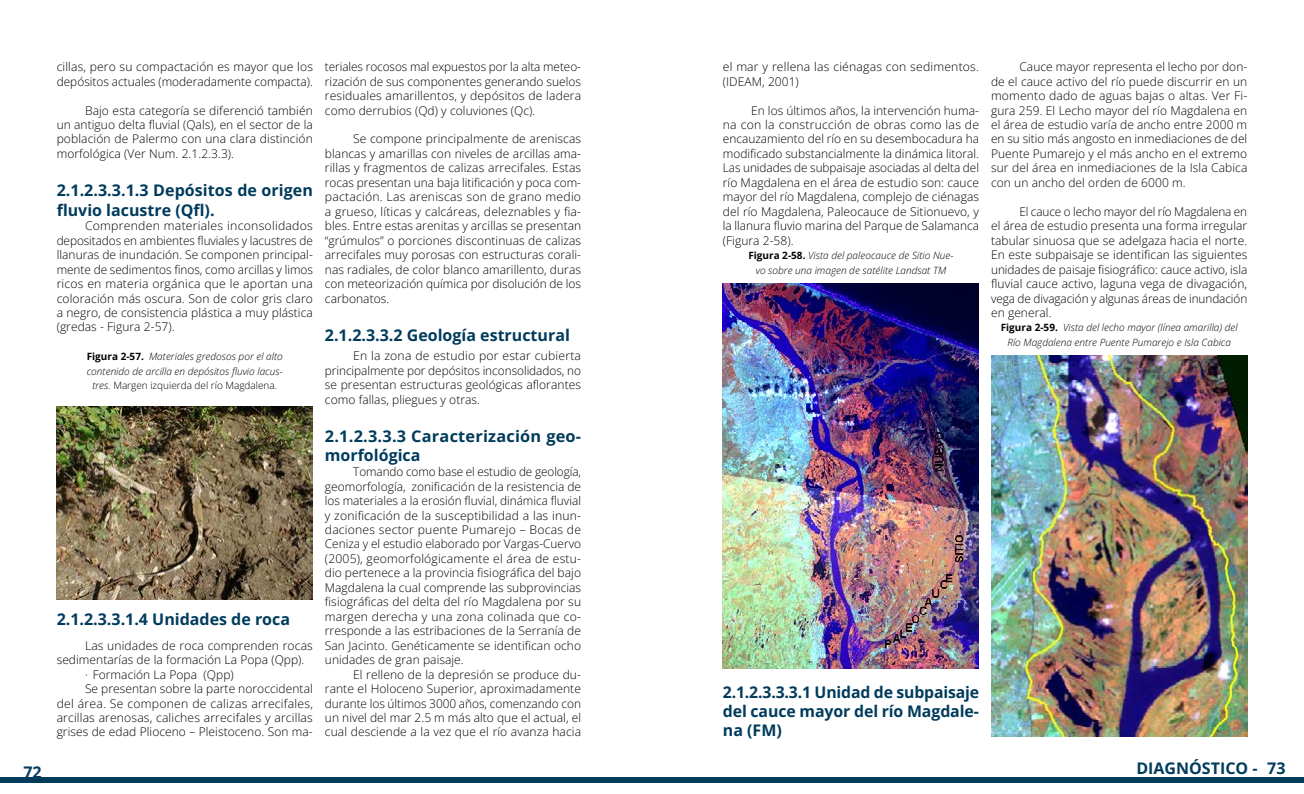
<style>
.page{position:relative;width:1304px;height:794px;background:#fff}
.page>*{position:absolute;margin:0;border:0;box-sizing:border-box;transform-origin:0 0}
.t1{font:700 16px/19.2px "Open Sans";color:#003b5c}
.t2{font:300 12px/14.5px "Open Sans";letter-spacing:.005em;color:#000;text-align:justify}
.t3{font:italic 300 10px/14.5px "Open Sans";color:#000;text-align:center}
.s1{font-weight:700;font-style:normal}
.s2{font-style:normal}
</style>
<div class="page">
<div style="left:0;top:777px;width:1304px;height:6px;background:#003b5c"></div>
<img style="left:57px;top:407px;width:256px;height:192px">
<img style="left:723px;top:283px;width:256px;height:385px">
<img style="left:991px;top:356px;width:256px;height:380px">
<p class="t2" style="left:57px;top:59px;width:258px">cillas, pero su compactación es mayor que los depósitos actuales (moderadamente compacta).</p>
<p class="t2" style="left:57px;top:103px;width:258px;text-indent:28px">Bajo esta categoría se diferenció también un antiguo delta fluvial (Qals), en el sector de la población de Palermo con una clara distinción morfológica (Ver Num. 2.1.2.3.3).</p>
<h1 class="t1" style="left:57px;top:180px;width:258px">2.1.2.3.3.1.3 Depósitos de origen fluvio lacustre (Qfl).</h1>
<p class="t2" style="left:57px;top:218px;width:258px;text-indent:28px">Comprenden materiales inconsolidados depositados en ambientes fluviales y lacustres de llanuras de inundación. Se componen principal&shy;mente de sedimentos finos, como arcillas y limos ricos en materia orgánica que le aportan una coloración más oscura. Son de color gris claro a negro, de consistencia plástica a muy plástica (gredas - Figura 2-57).</p>
<p class="t3" style="left:87px;top:349px;width:198px"><span class="s1">Figura 2-57.</span> Materiales gredosos por el alto contenido de arcilla en depósitos fluvio lacus&shy;tres. <span class="s2">Margen izquierda del río Magdalena.</span></p>
<h1 class="t1" style="left:57px;top:609px;width:235px">2.1.2.3.3.1.4 Unidades de roca</h1>
<p class="t2" style="left:85px;top:637px;width:229px">Las unidades de roca comprenden rocas</p>
<p class="t2" style="left:57px;top:652px;width:249px">sedimentarías de la formación La Popa (Qpp).</p>
<p class="t2" style="left:85px;top:666px;width:150px">· Formación La Popa (Qpp)</p>
<p class="t2" style="left:85px;top:681px;width:229px">Se presentan sobre la parte noroccidental</p>
<p class="t2" style="left:57px;top:695px;width:258px">del área. Se componen de calizas arrecifales,</p>
<p class="t2" style="left:57px;top:710px;width:258px">arcillas arenosas, caliches arrecifales y arcillas</p>
<p class="t2" style="left:57px;top:724px;width:258px">grises de edad Plioceno – Pleistoceno. Son ma-</p>
<p class="t2" style="left:325px;top:59px;width:258px">teriales rocosos mal expuestos por la alta meteo&shy;rización de sus componentes generando suelos residuales amarillentos, y depósitos de ladera como derrubios (Qd) y coluviones (Qc).</p>
<p class="t2" style="left:325px;top:132px;width:258px;text-indent:28px">Se compone principalmente de areniscas blancas y amarillas con niveles de arcillas ama&shy;rillas y fragmentos de calizas arrecifales. Estas rocas presentan una baja litificación y poca com&shy;pactación. Las areniscas son de grano medio a grueso, líticas y calcáreas, deleznables y fia&shy;bles. Entre estas arenitas y arcillas se presentan “grúmulos” o porciones discontinuas de calizas arrecifales muy porosas con estructuras corali&shy;nas radiales, de color blanco amarillento, duras con meteorización química por disolución de los carbonatos.</p>
<h1 class="t1" style="left:325px;top:325px;width:246px">2.1.2.3.3.2 Geología estructural</h1>
<p class="t2" style="left:325px;top:348px;width:258px;text-indent:28px">En la zona de estudio por estar cubierta principalmente por depósitos inconsolidados, no se presentan estructuras geológicas aflorantes como fallas, pliegues y otras.</p>
<h1 class="t1" style="left:325px;top:426px;width:258px">2.1.2.3.3.3 Caracterización geo&shy;morfológica</h1>
<p class="t2" style="left:325px;top:464px;width:258px;text-indent:28px">Tomando como base el estudio de geología, geomorfología, zonificación de la resistencia de los materiales a la erosión fluvial, dinámica fluvial y zonificación de la susceptibilidad a las inun&shy;daciones sector puente Pumarejo – Bocas de Ceniza y el estudio elaborado por Vargas-Cuervo (2005), geomorfológicamente el área de estu&shy;dio pertenece a la provincia fisiográfica del bajo Magdalena la cual comprende las subprovincias fisiográficas del delta del río Magdalena por su margen derecha y una zona colinada que co&shy;rresponde a las estribaciones de la Serranía de San Jacinto. Genéticamente se identifican ocho unidades de gran paisaje.</p>
<p class="t2" style="left:325px;top:666px;width:258px;text-indent:28px">El relleno de la depresión se produce du&shy;rante el Holoceno Superior, aproximadamente durante los últimos 3000 años, comenzando con un nivel del mar 2.5 m más alto que el actual, el cual desciende a la vez que el río avanza hacia</p>
<p class="t2" style="left:723px;top:59px;width:258px">el mar y rellena las ciénagas con sedimentos. (IDEAM, 2001)</p>
<p class="t2" style="left:723px;top:103px;width:258px;text-indent:28px">En los últimos años, la intervención huma&shy;na con la construcción de obras como las de encauzamiento del río en su desembocadura ha modificado substancialmente la dinámica litoral.<br>Las unidades de subpaisaje asociadas al delta del río Magdalena en el área de estudio son: cauce mayor del río Magdalena, complejo de ciénagas del río Magdalena, Paleocauce de Sitionuevo, y la llanura fluvio marina del Parque de Salamanca (Figura 2-58).</p>
<p class="t3" style="left:748px;top:248px;width:207px"><span class="s1">Figura 2-58.</span> Vista del paleocauce de Sitio Nue&shy;vo sobre una imagen de satélite Landsat TM</p>
<p class="t2" style="left:991px;top:59px;width:258px;text-indent:28px">Cauce mayor representa el lecho por don&shy;de el cauce activo del río puede discurrir en un momento dado de aguas bajas o altas. Ver Fi&shy;gura 259. El Lecho mayor del río Magdalena en el área de estudio varía de ancho entre 2000 m en su sitio más angosto en inmediaciones de del Puente Pumarejo y el más ancho en el extremo sur del área en inmediaciones de la Isla Cabica con un ancho del orden de 6000 m.</p>
<p class="t2" style="left:991px;top:204px;width:258px;text-indent:28px">El cauce o lecho mayor del río Magdalena en el área de estudio presenta una forma irregular tabular sinuosa que se adelgaza hacia el norte.<br>En este subpaisaje se identifican las siguientes unidades de paisaje fisiográfico: cauce activo, isla fluvial cauce activo, laguna vega de divagación, vega de divagación y algunas áreas de inundación en general.</p>
<p class="t3" style="left:1001px;top:320px;width:238px"><span class="s1">Figura 2-59.</span> Vista del lecho mayor (línea amarilla) del<br>Río Magdalena entre Puente Pumarejo e Isla Cabica</p>
<h1 class="t1" style="left:723px;top:682px;width:258px;text-align:justify">2.1.2.3.3.3.1 Unidad de subpaisaje del cauce mayor del río Magdale&shy;na (FM)</h1>
<h1 class="t1" style="left:23px;top:762px;width:20px">72</h1>
<h1 class="t1" style="left:1136px;top:758px;width:151px">DIAGNÓSTICO - 73</h1>
</div>
